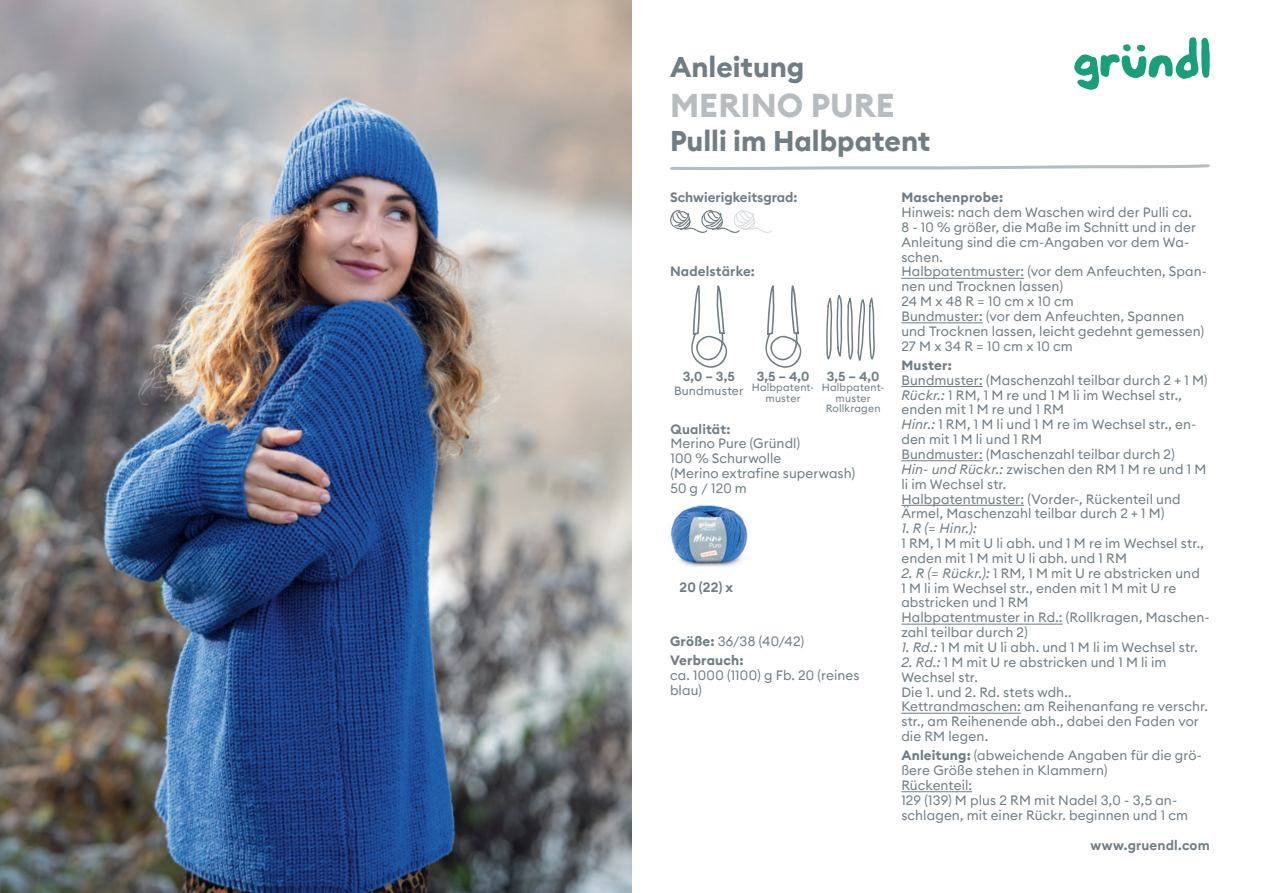
<style>
.page{position:relative;width:1263px;height:893px;background:#fff}
.page>*{position:absolute;margin:0;border:0;box-sizing:border-box;transform-origin:0 0}
.t1{font:700 33px "Euclid Circular B";color:#b6bcc0}
.t2{font:700 28.5px "Euclid Circular B";color:#717d85}
.t3{font:13.5px/14.9px "Euclid Circular B";letter-spacing:.01em;color:#717d85}
.t4{font:600 13.5px "Euclid Circular B";letter-spacing:.005em;color:#717d85}
.t5{font:700 13.5px/19px "Euclid Circular B";letter-spacing:.015em;color:#717d85}
.t6{font:italic 13.5px "Euclid Circular B";color:#717d85}
.t7{font:600 13.05px "Euclid Circular B";color:#717d85}
.t8{font:12px "Euclid Circular B";letter-spacing:.01em;color:#717d85}
.t9{font:10.5px/10.5px "Euclid Circular B";letter-spacing:.015em;color:#717d85;text-align:center}
.s1{font-weight:400}
.s2{font-style:italic}
.s3{font-weight:700}
</style>
<div class="page">
<svg style="left:670px;top:164px;width:540px;height:6px"></svg>
<svg style="left:1074px;top:37px;width:136px;height:53px"></svg>
<hr style="left:901px;top:278px;width:123px;height:1px;background:#717d85">
<hr style="left:901px;top:322px;width:82px;height:1px;background:#717d85">
<hr style="left:901px;top:386px;width:82px;height:1px;background:#717d85">
<hr style="left:901px;top:460px;width:82px;height:1px;background:#717d85">
<hr style="left:901px;top:505px;width:123px;height:1px;background:#717d85">
<hr style="left:901px;top:624px;width:162px;height:1px;background:#717d85">
<hr style="left:901px;top:713px;width:120px;height:1px;background:#717d85">
<hr style="left:901px;top:791px;width:71px;height:1px;background:#717d85">
<svg style="left:670px;top:210px;width:102px;height:23px"></svg>
<img style="left:0;top:0;width:631px;height:893px">
<img style="left:670px;top:505px;width:78px;height:62px">
<svg style="left:691px;top:285px;width:36px;height:83px"></svg>
<svg style="left:765px;top:285px;width:37px;height:83px"></svg>
<svg style="left:826px;top:295px;width:49px;height:66px"></svg>
<h2 class="t2" style="left:670px;top:48px;width:136px">Anleitung</h2>
<h1 class="t1" style="left:670px;top:84px;width:226px">MERINO PURE</h1>
<h2 class="t2" style="left:670px;top:122px;width:262px">Pulli im Halbpatent</h2>
<p class="t4" style="left:670px;top:189px;width:129px">Schwierigkeitsgrad:</p>
<p class="t4" style="left:670px;top:262px;width:86px">Nadelstärke:</p>
<p class="t7" style="left:683px;top:368px;width:53px">3,0 – 3,5</p>
<p class="t8" style="left:674px;top:383px;width:71px">Bundmuster</p>
<p class="t7" style="left:757px;top:368px;width:54px">3,5 – 4,0</p>
<p class="t9" style="left:752px;top:382px;width:64px">Halbpatent&shy;muster</p>
<p class="t7" style="left:827px;top:368px;width:54px">3,5 – 4,0</p>
<p class="t9" style="left:822px;top:382px;width:64px">Halbpatent&shy;muster<br>Rollkragen</p>
<p class="t4" style="left:670px;top:420px;width:61px">Qualität:</p>
<p class="t3" style="left:670px;top:436px;width:186px">Merino Pure (Gründl)<br>100 % Schurwolle<br>(Merino extrafine superwash)<br>50 g / 120 m</p>
<p class="t4" style="left:680px;top:578px;width:55px">20 (22) x</p>
<p class="t5" style="left:670px;top:632px;width:136px">Größe: <span class="s1">36/38 (40/42)<br></span>Verbrauch:</p>
<p class="t3" style="left:670px;top:668px;width:191px">ca. 1000 (1100) g Fb. 20 (reines blau)</p>
<p class="t5" style="left:901px;top:188px;width:103px">Maschenprobe:</p>
<p class="t3" style="left:901px;top:205px;width:307px">Hinweis: nach dem Waschen wird der Pulli ca.<br>8 - 10 % größer, die Maße im Schnitt und in der Anleitung sind die cm-Angaben vor dem Wa&shy;schen.<br>Halbpatentmuster: (vor dem Anfeuchten, Span&shy;nen und Trocknen lassen)<br>24 M x 48 R = 10 cm x 10 cm<br>Bundmuster: (vor dem Anfeuchten, Spannen und Trocknen lassen, leicht gedehnt gemessen)<br>27 M x 34 R = 10 cm x 10 cm</p>
<p class="t5" style="left:901px;top:356px;width:52px">Muster:</p>
<p class="t3" style="left:901px;top:372px;width:308px">Bundmuster: (Maschenzahl teilbar durch 2 + 1 M)<br><span class="s2">Rückr.:</span> 1 RM, 1 M re und 1 M li im Wechsel str., enden mit 1 M re und 1 RM<br><span class="s2">Hinr.:</span> 1 RM, 1 M li und 1 M re im Wechsel str., en&shy;den mit 1 M li und 1 RM<br>Bundmuster: (Maschenzahl teilbar durch 2)<br><span class="s2">Hin- und Rückr.:</span> zwischen den RM 1 M re und 1 M li im Wechsel str.<br>Halbpatentmuster: (Vorder-, Rückenteil und Ärmel, Maschenzahl teilbar durch 2 + 1 M)</p>
<p class="t6" style="left:901px;top:520px;width:77px">1. R (= Hinr.):</p>
<p class="t3" style="left:901px;top:536px;width:304px">1 RM, 1 M mit U li abh. und 1 M re im Wechsel str., enden mit 1 M mit U li abh. und 1 RM</p>
<p class="t3" style="left:901px;top:565px;width:310px"><span class="s2">2. R (= Rückr.):</span> 1 RM, 1 M mit U re abstricken und<br>1 M li im Wechsel str., enden mit 1 M mit U re abstricken und 1 RM<br>Halbpatentmuster in Rd.: (Rollkragen, Maschen&shy;zahl teilbar durch 2)</p>
<p class="t3" style="left:901px;top:640px;width:298px"><span class="s2">1. Rd.:</span> 1 M mit U li abh. und 1 M li im Wechsel str.</p>
<p class="t3" style="left:901px;top:654px;width:308px"><span class="s2">2. Rd.:</span> 1 M mit U re abstricken und 1 M li im<br>Wechsel str.<br>Die 1. und 2. Rd. stets wdh..<br>Kettrandmaschen: am Reihenanfang re verschr. str., am Reihenende abh., dabei den Faden vor die RM legen.</p>
<p class="t3" style="left:901px;top:748px;width:302px"><span class="s3">Anleitung:</span> (abweichende Angaben für die grö&shy;ßere Größe stehen in Klammern)<br>Rückenteil:<br>129 (139) M plus 2 RM mit Nadel 3,0 - 3,5 an&shy;schlagen, mit einer Rückr. beginnen und 1 cm</p>
<p class="t4" style="left:1091px;top:836px;width:121px">www.gruendl.com</p>
</div>
